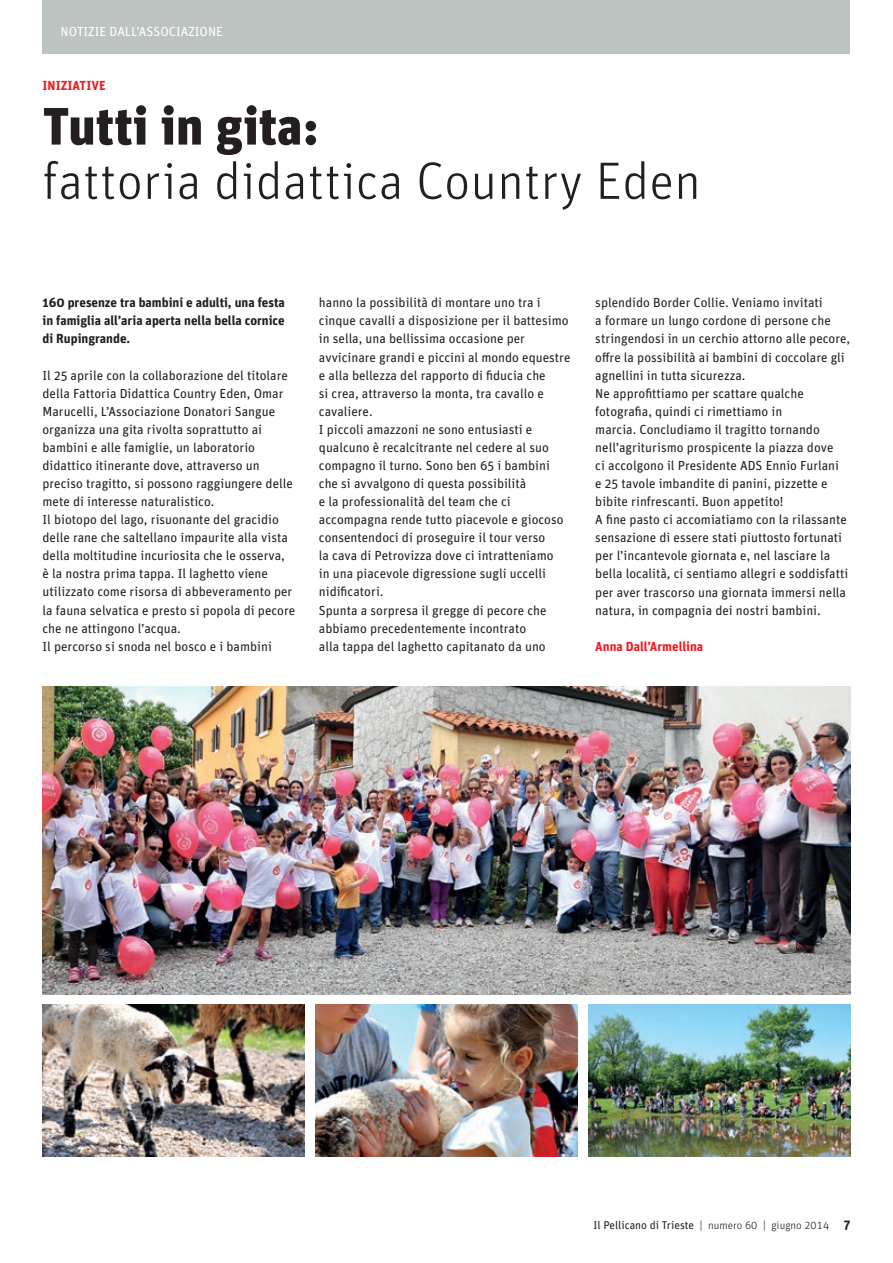
<style>
.page{position:relative;width:893px;height:1263px;background:#fff}
.page>*{position:absolute;margin:0;border:0;box-sizing:border-box;transform-origin:0 0}
.t1{font:52.5px "Unit Light TF";letter-spacing:.005em;color:#231f20}
.t2{font:900 52.5px "Unit";letter-spacing:.005em;color:#231f20}
.t3{font:13.2px/18px "Unit";color:#231f20}
.t4{font:700 13.2px/18px "Unit";color:#231f20;text-align:justify}
.t5{font:700 13.2px "Unit";color:#ee1d23}
.t6{font:13.2px "Unit";color:#fff}
.t7{font:11.25px "Unit";color:#231f20}
.s1{font-family:"Unit Light TF"}
.s2{font-weight:700;font-size:13.2px}
</style>
<div class="page">
<div style="left:43px;top:0;width:807px;height:54px;background:#bcc3c1"></div>
<img style="left:43px;top:687px;width:807px;height:307px">
<img style="left:588px;top:1005px;width:262px;height:152px">
<img style="left:43px;top:1005px;width:262px;height:152px">
<img style="left:315px;top:1005px;width:263px;height:152px">
<p class="t6" style="left:61px;top:23px;width:164px">NOTIZIE DALL’ASSOCIAZIONE</p>
<p class="t5" style="left:43px;top:78px;width:65px">INIZIATIVE</p>
<h1 class="t2" style="left:43px;top:94px;width:279px">Tutti in gita:</h1>
<h1 class="t1" style="left:43px;top:148px;width:660px">fattoria didattica Country Eden</h1>
<p class="t4" style="left:43px;top:293px;width:244px">160 presenze tra bambini e adulti, una festa in famiglia all’aria aperta nella bella cornice di Rupingrande.</p>
<p class="t3" style="left:43px;top:366px;width:254px">Il 25 aprile con la collaborazione del titolare della Fattoria Didattica Country Eden, Omar Marucelli, L’Associazione Donatori Sangue organizza una gita rivolta soprattutto ai bambini e alle famiglie, un laboratorio didattico itinerante dove, attraverso un preciso tragitto, si possono raggiungere delle mete di interesse naturalistico.<br>Il biotopo del lago, risuonante del gracidio delle rane che saltellano impaurite alla vista della moltitudine incuriosita che le osserva,<br>è la nostra prima tappa. Il laghetto viene utilizzato come risorsa di abbeveramento per la fauna selvatica e presto si popola di pecore che ne attingono l’acqua.<br>Il percorso si snoda nel bosco e i bambini</p>
<p class="t3" style="left:319px;top:293px;width:253px">hanno la possibilità di montare uno tra i cinque cavalli a disposizione per il battesimo in sella, una bellissima occasione per avvicinare grandi e piccini al mondo equestre e alla bellezza del rapporto di fiducia che<br>si crea, attraverso la monta, tra cavallo e cavaliere.<br>I piccoli amazzoni ne sono entusiasti e qualcuno è recalcitrante nel cedere al suo compagno il turno. Sono ben 65 i bambini che si avvalgono di questa possibilità<br>e la professionalità del team che ci accompagna rende tutto piacevole e giocoso consentendoci di proseguire il tour verso<br>la cava di Petrovizza dove ci intratteniamo<br>in una piacevole digressione sugli uccelli nidificatori.<br>Spunta a sorpresa il gregge di pecore che abbiamo precedentemente incontrato<br>alla tappa del laghetto capitanato da uno</p>
<p class="t3" style="left:595px;top:293px;width:256px">splendido Border Collie. Veniamo invitati<br>a formare un lungo cordone di persone che stringendosi in un cerchio attorno alle pecore, offre la possibilità ai bambini di coccolare gli agnellini in tutta sicurezza.<br>Ne approfittiamo per scattare qualche fotografia, quindi ci rimettiamo in<br>marcia. Concludiamo il tragitto tornando nell’agriturismo prospicente la piazza dove<br>ci accolgono il Presidente ADS Ennio Furlani<br>e 25 tavole imbandite di panini, pizzette e bibite rinfrescanti. Buon appetito!<br>A fine pasto ci accomiatiamo con la rilassante sensazione di essere stati piuttosto fortunati per l’incantevole giornata e, nel lasciare la bella località, ci sentiamo allegri e soddisfatti per aver trascorso una giornata immersi nella natura, in compagnia dei nostri bambini.</p>
<p class="t5" style="left:595px;top:638px;width:109px">Anna Dall’Armellina</p>
<p class="t7" style="left:593px;top:1218px;width:258px">Il Pellicano di Trieste <span class="s1">| numero 60 | giugno 2014</span> <span class="s2">7</span></p>
</div>
